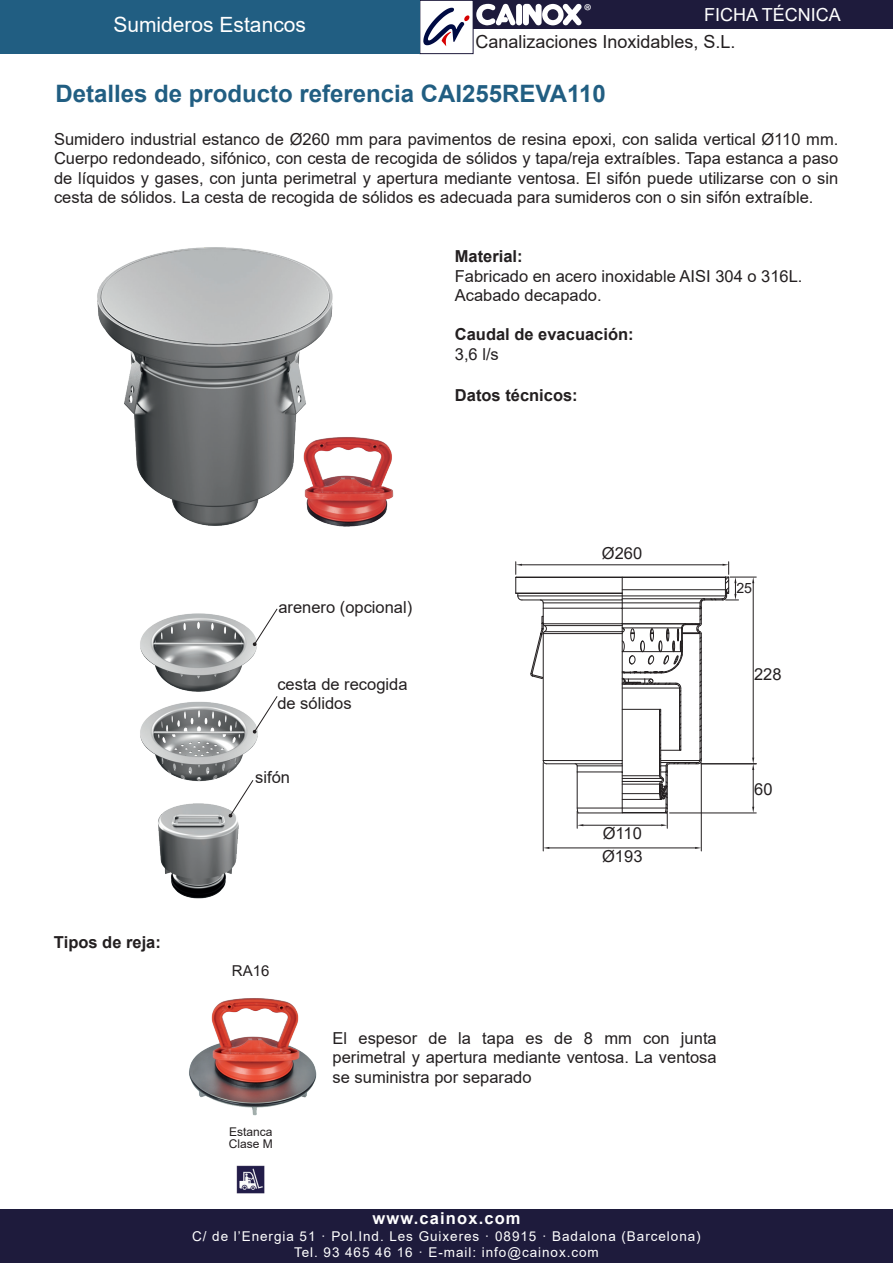
<style>
.page{position:relative;width:893px;height:1263px;background:#fff}
.page>*{position:absolute;margin:0;border:0;box-sizing:border-box;transform-origin:0 0}
.t1{font:700 24px "Arial";color:#215e82}
.t2{font:21px "Arial";color:#fff}
.t3{font:18.75px "Myriad Pro";color:#fff}
.t4{font:18px "Arial";color:#231f20}
.t5{font:18px "Arial";color:#fff}
.t6{font:16.5px/19.5px "Arial";color:#231f20;text-align:justify}
.t7{font:700 16.5px "Arial";color:#231f20}
.t8{font:700 16.5px "Arial";letter-spacing:.07em;color:#fff}
.t9{font:15px "Arial";color:#231f20}
.t10{font:14.25px "Arial";color:#231f20}
.t11{font:13.5px/16.2px "Arial";letter-spacing:.07em;color:#fff;text-align:center}
.t12{font:12px "Arial";color:#231f20}
</style>
<div class="page">
<div style="left:0;top:1209px;width:893px;height:54px;background:#1e1b3c"></div>
<div style="left:419px;top:0;width:54px;height:54px;border:1px solid #1e1b3c"></div>
<div style="left:473px;top:0;width:420px;height:29px;background:#1e1b3c"></div>
<svg style="left:423px;top:8px;width:47px;height:38px"></svg>
<div style="left:516px;top:4px;width:6px;height:21px;background:#fff;border-radius:3px"></div>
<svg style="left:523px;top:4px;width:59px;height:22px"></svg>
<svg style="left:476px;top:4px;width:40px;height:22px"></svg>
<div style="left:0;top:0;width:419px;height:54px;background:#215e82"></div>
<svg style="left:515px;top:562px;width:241px;height:266px"></svg>
<hr style="left:543px;top:763px;width:1px;height:88px;background:#231f20">
<hr style="left:701px;top:763px;width:1px;height:88px;background:#231f20">
<hr style="left:549px;top:848px;width:146px;height:1px;background:#231f20">
<svg style="left:543px;top:847px;width:6px;height:2px"></svg>
<svg style="left:695px;top:847px;width:6px;height:2px"></svg>
<img style="left:97px;top:247px;width:236px;height:279px">
<img style="left:158px;top:803px;width:81px;height:96px">
<img style="left:140px;top:701px;width:118px;height:81px">
<img style="left:140px;top:613px;width:117px;height:79px">
<svg style="left:253px;top:608px;width:25px;height:38px"></svg>
<svg style="left:253px;top:696px;width:25px;height:37px"></svg>
<svg style="left:229px;top:779px;width:25px;height:38px"></svg>
<img style="left:237px;top:1165px;width:28px;height:28px">
<img style="left:189px;top:998px;width:128px;height:118px">
<img style="left:300px;top:431px;width:94px;height:96px">
<p class="t2" style="left:113px;top:10px;width:194px">Sumideros Estancos</p>
<p class="t3" style="left:584px;top:-1px;width:9px">®</p>
<p class="t5" style="left:704px;top:2px;width:138px">FICHA TÉCNICA</p>
<p class="t4" style="left:475px;top:30px;width:262px">Canalizaciones Inoxidables, S.L.</p>
<p class="t1" style="left:55px;top:77px;width:552px">Detalles de producto referencia CAI255REVA110</p>
<p class="t6" style="left:54px;top:129px;width:786px">Sumidero industrial estanco de Ø260 mm para pavimentos de resina epoxi, con salida vertical Ø110 mm.<br>Cuerpo redondeado, sifónico, con cesta de recogida de sólidos y tapa/reja extraíbles. Tapa estanca a paso de líquidos y gases, con junta perimetral y apertura mediante ventosa. El sifón puede utilizarse con o sin cesta de sólidos. La cesta de recogida de sólidos es adecuada para sumideros con o sin sifón extraíble.</p>
<p class="t7" style="left:455px;top:245px;width:69px">Material:</p>
<p class="t6" style="left:455px;top:266px;width:349px">Fabricado en acero inoxidable AISI 304 o 316L.</p>
<p class="t6" style="left:455px;top:286px;width:148px">Acabado decapado.</p>
<p class="t7" style="left:455px;top:323px;width:180px">Caudal de evacuación:</p>
<p class="t6" style="left:455px;top:344px;width:46px">3,6 l/s</p>
<p class="t7" style="left:455px;top:384px;width:124px">Datos técnicos:</p>
<p class="t7" style="left:54px;top:930px;width:108px">Tipos de reja:</p>
<p class="t6" style="left:278px;top:597px;width:135px">arenero (opcional)</p>
<p class="t6" style="left:277px;top:674px;width:132px">cesta de recogida de sólidos</p>
<p class="t6" style="left:255px;top:768px;width:36px">sifón</p>
<p class="t6" style="left:602px;top:543px;width:42px">Ø260</p>
<p class="t6" style="left:603px;top:823px;width:41px">Ø110</p>
<p class="t6" style="left:602px;top:846px;width:42px">Ø193</p>
<p class="t10" style="left:736px;top:578px;width:17px">25</p>
<p class="t6" style="left:754px;top:665px;width:29px">228</p>
<p class="t6" style="left:754px;top:779px;width:20px">60</p>
<p class="t9" style="left:232px;top:961px;width:39px">RA16</p>
<p class="t12" style="left:229px;top:1124px;width:45px">Estanca</p>
<p class="t12" style="left:229px;top:1135px;width:46px">Clase M</p>
<p class="t6" style="left:333px;top:1028px;width:386px">El espesor de la tapa es de 8 mm con junta perimetral y apertura mediante ventosa. La ventosa se suministra por separado</p>
<p class="t8" style="left:372px;top:1207px;width:150px">www.cainox.com</p>
<p class="t11" style="left:192px;top:1228px;width:510px">C/ de l’Energia 51 · Pol.Ind. Les Guixeres · 08915 · Badalona (Barcelona)<br>Tel. 93 465 46 16 · E-mail: info@cainox.com</p>
</div>
